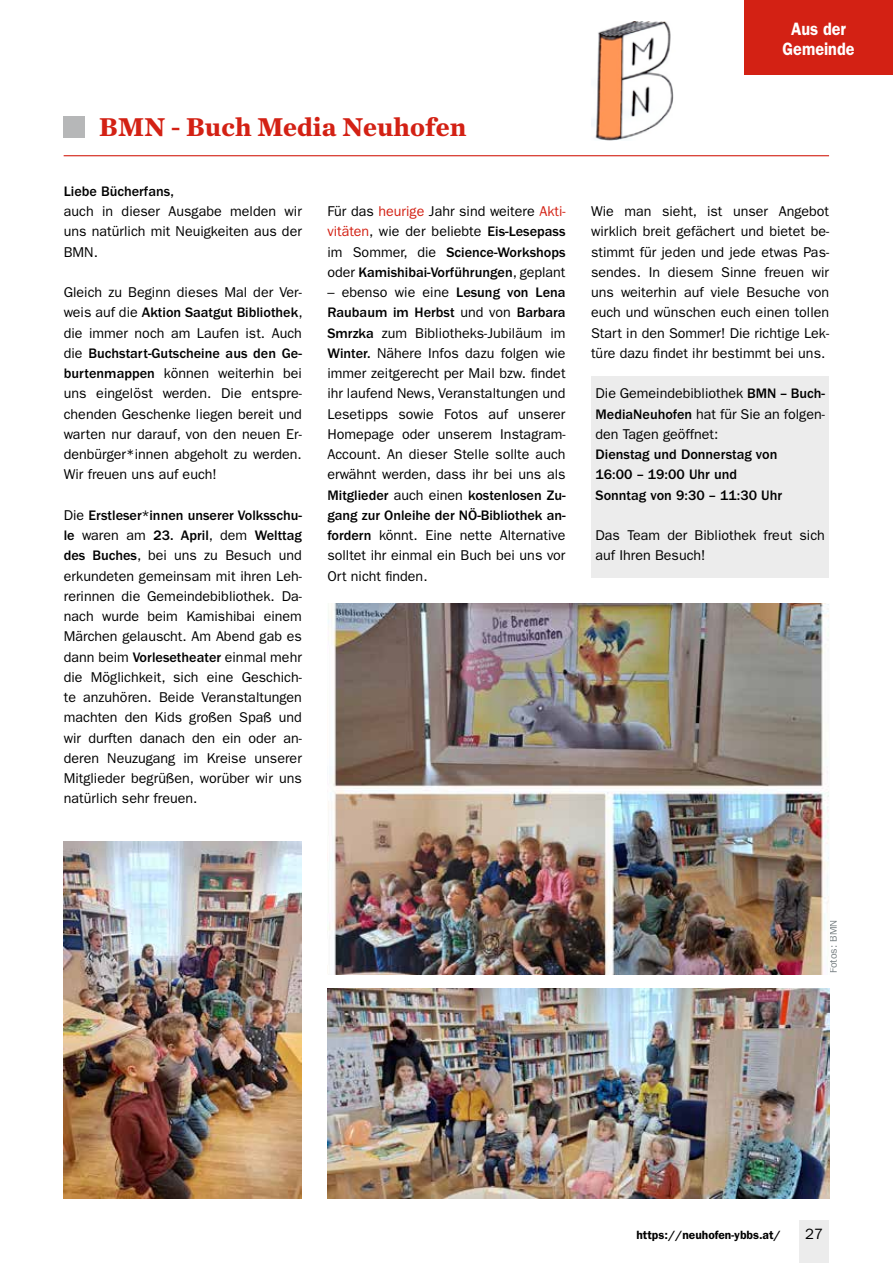
<style>
.page{position:relative;width:893px;height:1263px;background:#fff}
.page>*{position:absolute;margin:0;border:0;box-sizing:border-box;transform-origin:0 0}
.t1{font:700 27px "Chronicle Text G1";color:#d32114}
.t2{font:600 18px/19.5px "ITC Franklin Gothic Std";color:#fff;text-align:center;scale:.9 1}
.t3{font:15px "ITC Franklin Gothic Std";color:#000}
.t4{font:14.25px/20.2px "ITC Franklin Gothic Std";color:#000;text-align:justify}
.t5{font:500 14.25px/20.2px "ITC Franklin Gothic Std";color:#000}
.t6{font:600 12px "ITC Franklin Gothic Std";color:#000}
.t7{font:10.5px "ITC Franklin Gothic Std";color:#7a8285}
.s1{font-weight:500}
.s2{color:#d32114}
</style>
<div class="page">
<div style="left:799px;top:1220px;width:30px;height:43px;background:#ececec"></div>
<div style="left:744px;top:0;width:149px;height:74px;background:#d32114"></div>
<div style="left:64px;top:116px;width:21px;height:22px;background:#b6b7b8"></div>
<hr style="left:64px;top:155px;width:765px;height:1px;background:#d32114">
<img style="left:591px;top:22px;width:83px;height:118px">
<div style="left:591px;top:376px;width:238px;height:202px;background:#ececec"></div>
<img style="left:64px;top:842px;width:238px;height:357px">
<img style="left:327px;top:989px;width:502px;height:209px">
<img style="left:327px;top:604px;width:502px;height:371px">
<h1 class="t1" style="left:99px;top:105px;width:369px">BMN - Buch Media Neuhofen</h1>
<p class="t5" style="left:64px;top:181px;width:112px">Liebe Bücherfans,</p>
<p class="t4" style="left:64px;top:201px;width:240px">auch in dieser Ausgabe melden wir uns natürlich mit Neuigkeiten aus der BMN.</p>
<p class="t4" style="left:64px;top:282px;width:240px">Gleich zu Beginn dieses Mal der Ver&shy;weis auf die <span class="s1">Aktion Saatgut Bibliothek</span>, die immer noch am Laufen ist. Auch die <span class="s1">Buchstart-Gutscheine aus den Ge&shy;burtenmappen</span> können weiterhin bei uns eingelöst werden. Die entspre&shy;chenden Geschenke liegen bereit und warten nur darauf, von den neuen Er&shy;denbürger*innen abgeholt zu werden.<br>Wir freuen uns auf euch!</p>
<p class="t4" style="left:64px;top:505px;width:240px">Die <span class="s1">Erstleser*innen unserer Volksschu&shy;le</span> waren am <span class="s1">23. April</span>, dem <span class="s1">Welttag des Buches</span>, bei uns zu Besuch und erkundeten gemeinsam mit ihren Leh&shy;rerinnen die Gemeindebibliothek. Da&shy;nach wurde beim Kamishibai einem Märchen gelauscht. Am Abend gab es dann beim <span class="s1">Vorlesetheater</span> einmal mehr die Möglichkeit, sich eine Geschich&shy;te anzuhören. Beide Veranstaltungen machten den Kids großen Spaß und wir durften danach den ein oder an&shy;deren Neuzugang im Kreise unserer Mitglieder begrüßen, worüber wir uns natürlich sehr freuen.</p>
<p class="t4" style="left:327px;top:201px;width:240px">Für das <span class="s2">heurige</span> Jahr sind weitere <span class="s2">Akti&shy;vitäten</span>, wie der beliebte <span class="s1">Eis-Lesepass </span>im Sommer, die <span class="s1">Science-Workshops </span>oder <span class="s1">Kamishibai-Vorführungen</span>, geplant</p>
<p class="t4" style="left:327px;top:282px;width:240px">– ebenso wie eine <span class="s1">Lesung von Lena Raubaum im Herbst</span> und von <span class="s1">Barbara Smrzka</span> zum Bibliotheks-Jubiläum im <span class="s1">Winter.</span> Nähere Infos dazu folgen wie immer zeitgerecht per Mail bzw. findet ihr laufend News, Veranstaltungen und Lesetipps sowie Fotos auf unserer Homepage oder unserem Instagram-Account. An dieser Stelle sollte auch erwähnt werden, dass ihr bei uns als <span class="s1">Mitglieder</span> auch einen <span class="s1">kostenlosen Zu&shy;gang zur Onleihe der NÖ-Bibliothek an&shy;fordern</span> könnt. Eine nette Alternative solltet ihr einmal ein Buch bei uns vor Ort nicht finden.</p>
<p class="t2" style="left:783px;top:19px;width:81px">Aus der<br>Gemeinde</p>
<p class="t4" style="left:591px;top:201px;width:240px">Wie man sieht, ist unser Angebot wirklich breit gefächert und bietet be&shy;stimmt für jeden und jede etwas Pas&shy;sendes. In diesem Sinne freuen wir uns weiterhin auf viele Besuche von euch und wünschen euch einen tollen Start in den Sommer! Die richtige Lek&shy;türe dazu findet ihr bestimmt bei uns.</p>
<p class="t4" style="left:596px;top:383px;width:231px">Die Gemeindebibliothek <span class="s1">BMN – Buch-MediaNeuhofen</span> hat für Sie an folgen&shy;den Tagen geöffnet:</p>
<p class="t5" style="left:596px;top:444px;width:188px">Dienstag und Donnerstag von<br>16:00 – 19:00 Uhr und<br>Sonntag von 9:30 – 11:30 Uhr</p>
<p class="t4" style="left:596px;top:525px;width:231px">Das Team der Bibliothek freut sich auf Ihren Besuch!</p>
<p class="t7" style="left:827px;top:973px;width:55px;rotate:-90deg">Fotos: BMN</p>
<p class="t6" style="left:636px;top:1228px;width:146px">https://neuhofen-ybbs.at/</p>
<p class="t3" style="left:805px;top:1225px;width:19px">27</p>
</div>
